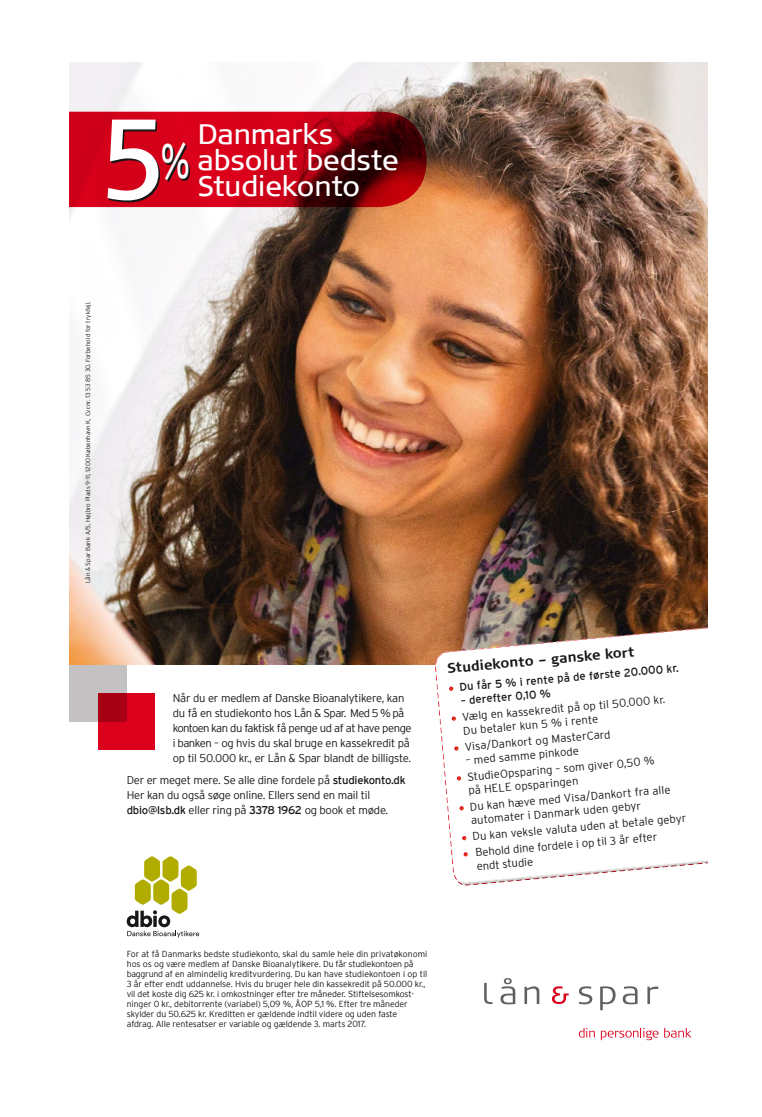
<style>
.page{position:relative;width:762px;height:1117px;background:#fff}
.page>*{position:absolute;margin:0;border:0;box-sizing:border-box;transform-origin:0 0}
.t1{font:113px "Signa Column";color:#fff}
.t2{font:48px "Signa Column";color:#fff;scale:.75 1}
.t3{font:28px/26.1px "Signa Column";letter-spacing:-.005em;color:#fff}
.t4{font:700 13.75px "Signa Normal";color:#181716}
.t5{font:300 11.25px/15px "Interstate";letter-spacing:-.02em;color:#181716}
.t6{font:11.25px "Interstate";color:#181716}
.t7{font:300 8.75px/10px "Interstate";letter-spacing:-.01em;color:#181716}
.t8{font:300 6.25px "Interstate";color:#181716}
.s1{font-weight:400}
</style>
<div class="page">
<img style="left:70px;top:62px;width:638px;height:602px">
<svg style="left:664px;top:1028px;width:27px;height:9px"></svg>
<svg style="left:601px;top:1028px;width:57px;height:11px"></svg>
<svg style="left:579px;top:1028px;width:16px;height:9px"></svg>
<svg style="left:647px;top:986px;width:11px;height:17px"></svg>
<svg style="left:623px;top:986px;width:14px;height:18px"></svg>
<svg style="left:600px;top:986px;width:15px;height:23px"></svg>
<svg style="left:579px;top:986px;width:13px;height:18px"></svg>
<svg style="left:552px;top:986px;width:17px;height:17px"></svg>
<svg style="left:524px;top:986px;width:15px;height:17px"></svg>
<svg style="left:500px;top:978px;width:15px;height:26px"></svg>
<svg style="left:484px;top:982px;width:9px;height:21px"></svg>
<svg style="left:432px;top:621px;width:276px;height:44px"></svg>
<img style="left:434px;top:626px;width:274px;height:260px">
<svg style="left:435px;top:674px;width:273px;height:211px"></svg>
<svg style="left:70px;top:112px;width:356px;height:95px;background:#a50314"></svg>
<div style="left:98px;top:693px;width:57px;height:56px;background:#db001b"></div>
<svg style="left:70px;top:664px;width:57px;height:57px;background:#bc9095"></svg>
<svg style="left:127px;top:856px;width:72px;height:81px"></svg>
<h1 class="t1" style="left:98px;top:94px;width:70px">5</h1>
<h2 class="t2" style="left:160px;top:134px;width:42px">%</h2>
<h3 class="t3" style="left:198px;top:121px;width:202px">Danmarks absolut bedste<br>Studiekonto</h3>
<p class="t8" style="left:84px;top:583px;width:283px;rotate:-90deg">Lån &amp; Spar Bank A/S, Højbro Plads 9-11, 1200 København K, Cvr.nr. 13 53 85 30. Forbehold for trykfejl.</p>
<p class="t5" style="left:173px;top:690px;width:240px">Når du er medlem af Danske Bioanalytikere, kan du få en studiekonto hos Lån &amp; Spar. Med 5 % på kontoen kan du faktisk få penge ud af at have penge i banken – og hvis du skal bruge en kassekredit på op til 50.000 kr., er Lån &amp; Spar blandt de billigste.</p>
<p class="t5" style="left:127px;top:772px;width:281px">Der er meget mere. Se alle dine fordele på <span class="s1">studiekonto.dk<br></span>Her kan du også søge online. Ellers send en mail til <span class="s1">dbio@lsb.dk</span> eller ring på <span class="s1">3378 1962</span> og book et møde.</p>
<p class="t4" style="left:446px;top:660px;width:189px;rotate:-5deg">Studiekonto – ganske kort</p>
<p class="t6" style="left:459px;top:680px;width:222px;rotate:-5deg">Du får 5 % i rente på de første 20.000 kr.</p>
<p class="t6" style="left:460px;top:694px;width:92px;rotate:-5deg">– derefter 0,10 %</p>
<p class="t5" style="left:461px;top:709px;width:205px;line-height:13.8px;rotate:-5deg">Vælg en kassekredit på op til 50.000 kr.<br>Du betaler kun 5 % i rente</p>
<p class="t5" style="left:464px;top:739px;width:148px;rotate:-5deg">Visa/Dankort og MasterCard</p>
<p class="t5" style="left:465px;top:752px;width:189px;line-height:16.2px;rotate:-5deg">– med samme pinkode<br>StudieOpsparing – som giver 0,50 %</p>
<p class="t5" style="left:468px;top:782px;width:203px;line-height:16.2px;rotate:-5deg">på HELE opsparingen<br>Du kan hæve med Visa/Dankort fra alle</p>
<p class="t5" style="left:470px;top:811px;width:216px;line-height:16.2px;rotate:-5deg">automater i Danmark uden gebyr<br>Du kan veksle valuta uden at betale gebyr<br>Behold dine fordele i op til 3 år efter</p>
<p class="t5" style="left:476px;top:858px;width:58px;rotate:-5deg">endt studie</p>
<p class="t7" style="left:127px;top:948px;width:302px">For at få Danmarks bedste studiekonto, skal du samle hele din privatøkonomi hos os og være medlem af Danske Bioanalytikere. Du får studiekontoen på baggrund af en almindelig kreditvurdering. Du kan have studiekontoen i op til 3 år efter endt uddannelse. Hvis du bruger hele din kassekredit på 50.000 kr., vil det koste dig 625 kr. i omkostninger efter tre måneder. Stiftelsesomkost&shy;ninger 0 kr., debitorrente (variabel) 5,09 %, ÅOP 5,1 %. Efter tre måneder skylder du 50.625 kr. Kreditten er gældende indtil videre og uden faste<br>afdrag. Alle rentesatser er variable og gældende 3. marts 2017.</p>
</div>
